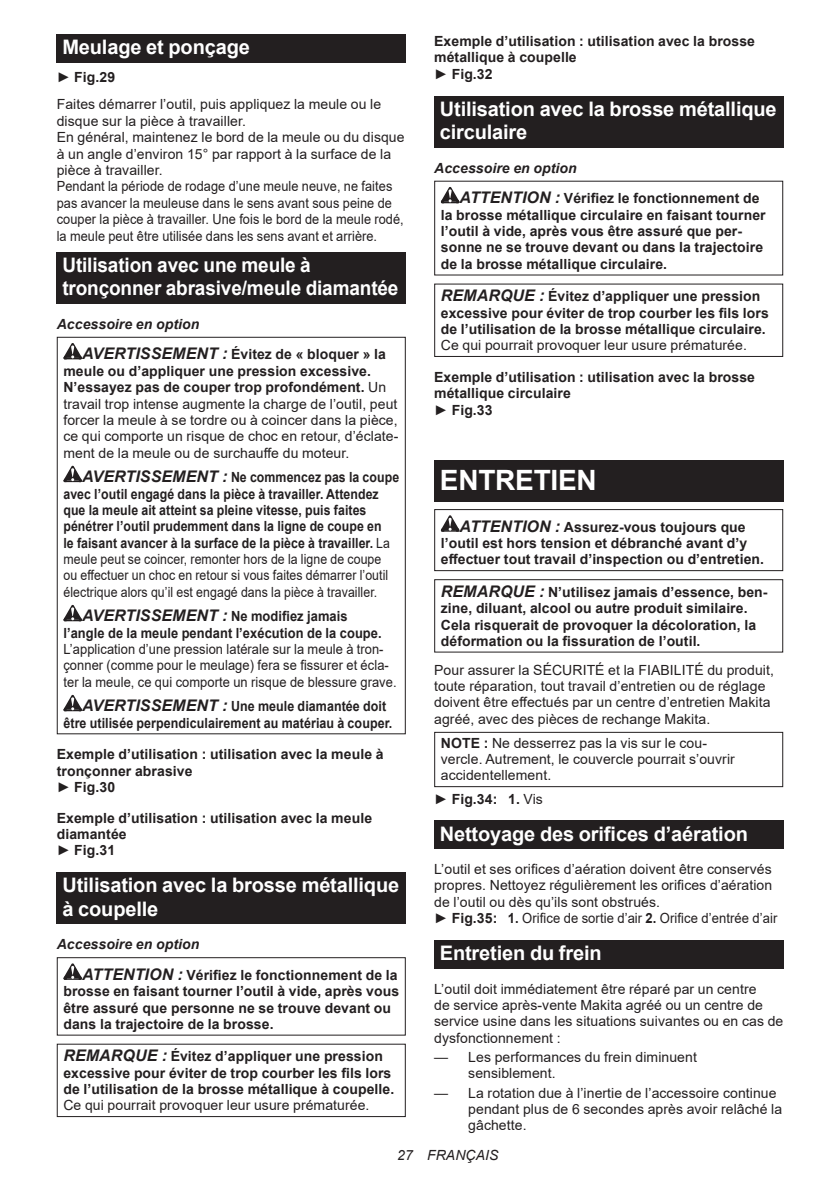
<style>
.page{position:relative;width:840px;height:1191px;background:#fff}
.page>*{position:absolute;margin:0;border:0;box-sizing:border-box;transform-origin:0 0}
.t1{font:700 28px "Arial";letter-spacing:-.01em;color:#fff}
.t2{font:700 20px/23.4px "Arial";letter-spacing:-.01em;color:#fff}
.t3{font:700 20px/23.4px "Arial";letter-spacing:-.01em;color:#fff;scale:.95 1}
.t4{font:14px/16.4px "Arial";letter-spacing:.005em;color:#231f20}
.t5{font:700 14px/16.4px "Arial";letter-spacing:.005em;color:#231f20}
.t6{font:700 14px/16.4px "Arial";letter-spacing:.005em;color:#231f20;scale:.88 1}
.t7{font:14px/16.4px "Arial";letter-spacing:.005em;color:#231f20;scale:.92 1}
.t8{font:700 14px/16.4px "Arial";letter-spacing:.005em;color:#231f20;scale:.89 1}
.t9{font:700 14px/16.4px "Arial";letter-spacing:.005em;color:#231f20;scale:.92 1}
.t10{font:italic 14px "Arial";letter-spacing:.005em;color:#231f20}
.s1{font-weight:700}
.s2{font-style:italic}
.s3{font-style:italic;font-size:16px}
.s4{font-weight:400}
</style>
<div class="page">
<div style="left:57px;top:34px;width:348px;height:29px;background:#231f20"></div>
<div style="left:57px;top:252px;width:348px;height:52px;background:#231f20"></div>
<svg style="left:63px;top:343px;width:19px;height:16px"></svg>
<svg style="left:63px;top:466px;width:19px;height:16px"></svg>
<svg style="left:63px;top:605px;width:19px;height:16px"></svg>
<svg style="left:63px;top:695px;width:19px;height:16px"></svg>
<div style="left:57px;top:337px;width:348px;height:397px;border:1px solid #231f20"></div>
<div style="left:57px;top:872px;width:348px;height:52px;background:#231f20"></div>
<svg style="left:63px;top:963px;width:19px;height:16px"></svg>
<div style="left:57px;top:957px;width:348px;height:78px;border:1px solid #231f20"></div>
<div style="left:57px;top:1043px;width:348px;height:74px;border:1px solid #231f20"></div>
<div style="left:434px;top:96px;width:348px;height:52px;background:#231f20"></div>
<svg style="left:440px;top:187px;width:19px;height:16px"></svg>
<div style="left:434px;top:283px;width:348px;height:74px;border:1px solid #231f20"></div>
<div style="left:434px;top:460px;width:348px;height:41px;background:#231f20"></div>
<svg style="left:440px;top:515px;width:19px;height:16px"></svg>
<div style="left:434px;top:509px;width:348px;height:62px;border:1px solid #231f20"></div>
<div style="left:434px;top:579px;width:348px;height:73px;border:1px solid #231f20"></div>
<div style="left:434px;top:732px;width:348px;height:55px;border:1px solid #231f20"></div>
<div style="left:434px;top:820px;width:348px;height:29px;background:#231f20"></div>
<div style="left:434px;top:940px;width:348px;height:28px;background:#231f20"></div>
<h2 class="t2" style="left:62px;top:36px;width:189px">Meulage et ponçage</h2>
<p class="t4" style="left:57px;top:63px;width:326px;line-height:27.8px">► <span class="s1">Fig.29<br></span>Faites démarrer l’outil, puis appliquez la meule ou le</p>
<p class="t4" style="left:57px;top:113px;width:349px">disque sur la pièce à travailler.<br>En général, maintenez le bord de la meule ou du disque à un angle d’environ 15° par rapport à la surface de la pièce à travailler.<br>Pendant la période de rodage d’une meule neuve, ne faites pas avancer la meuleuse dans le sens avant sous peine de couper la pièce à travailler. Une fois le bord de la meule rodé, la meule peut être utilisée dans les sens avant et arrière.</p>
<h2 class="t3" style="left:62px;top:253px;width:355px">Utilisation avec une meule à tronçonner abrasive/meule diamantée</h2>
<p class="t5" style="left:82px;top:309px;width:305px;line-height:30.6px;text-indent:-25px"><span class="s2">Accessoire en option<br></span><span class="s3">AVERTISSEMENT :</span> Évitez de « bloquer » la</p>
<p class="t4" style="left:63px;top:362px;width:336px"><span class="s1">meule ou d’appliquer une pression excessive.<br>N’essayez pas de couper trop profondément.</span> Un travail trop intense augmente la charge de l’outil, peut forcer la meule à se tordre ou à coincer dans la pièce, ce qui comporte un risque de choc en retour, d’éclate&shy;ment de la meule ou de surchauffe du moteur.</p>
<p class="t6" style="left:63px;top:469px;width:383px;text-indent:19px"><span class="s3">AVERTISSEMENT :</span> Ne commencez pas la coupe avec l’outil engagé dans la pièce à travailler. Attendez que la meule ait atteint sa pleine vitesse, puis faites pénétrer l’outil prudemment dans la ligne de coupe en<br>le faisant avancer à la surface de la pièce à travailler. <span class="s4">La meule peut se coincer, remonter hors de la ligne de coupe<br>ou effectuer un choc en retour si vous faites démarrer l’outil électrique alors qu’il est engagé dans la pièce à travailler.</span></p>
<p class="t9" style="left:63px;top:608px;width:347px;text-indent:19px"><span class="s3">AVERTISSEMENT :</span> Ne modifiez jamais l’angle de la meule pendant l’exécution de la coupe.</p>
<p class="t7" style="left:63px;top:641px;width:363px">L’application d’une pression latérale sur la meule à tron&shy;çonner (comme pour le meulage) fera se fissurer et écla&shy;ter la meule, ce qui comporte un risque de blessure grave.</p>
<p class="t8" style="left:63px;top:698px;width:371px;text-indent:19px"><span class="s3">AVERTISSEMENT :</span> Une meule diamantée doit être utilisée perpendiculairement au matériau à couper.</p>
<p class="t5" style="left:57px;top:746px;width:328px">Exemple d’utilisation : utilisation avec la meule à tronçonner abrasive<br><span class="s4">►</span> Fig.30</p>
<p class="t5" style="left:57px;top:809px;width:317px">Exemple d’utilisation : utilisation avec la meule diamantée<br><span class="s4">►</span> Fig.31</p>
<h2 class="t2" style="left:62px;top:874px;width:338px">Utilisation avec la brosse métallique à coupelle</h2>
<p class="t5" style="left:82px;top:929px;width:317px;line-height:30.6px;text-indent:-25px"><span class="s2">Accessoire en option<br></span><span class="s3">ATTENTION :</span> Vérifiez le fonctionnement de la</p>
<p class="t5" style="left:63px;top:983px;width:337px">brosse en faisant tourner l’outil à vide, après vous être assuré que personne ne se trouve devant ou dans la trajectoire de la brosse.</p>
<p class="t5" style="left:63px;top:1048px;width:332px"><span class="s3">REMARQUE :</span> Évitez d’appliquer une pression excessive pour éviter de trop courber les fils lors de l’utilisation de la brosse métallique à coupelle.</p>
<p class="t4" style="left:63px;top:1097px;width:307px">Ce qui pourrait provoquer leur usure prématurée.</p>
<p class="t5" style="left:434px;top:33px;width:322px">Exemple d’utilisation : utilisation avec la brosse métallique à coupelle<br><span class="s4">►</span> Fig.32</p>
<h2 class="t2" style="left:439px;top:97px;width:338px">Utilisation avec la brosse métallique circulaire</h2>
<p class="t5" style="left:459px;top:153px;width:301px;line-height:30.6px;text-indent:-25px"><span class="s2">Accessoire en option<br></span><span class="s3">ATTENTION :</span> Vérifiez le fonctionnement de</p>
<p class="t5" style="left:440px;top:207px;width:326px">la brosse métallique circulaire en faisant tourner l’outil à vide, après vous être assuré que per&shy;sonne ne se trouve devant ou dans la trajectoire de la brosse métallique circulaire.</p>
<p class="t5" style="left:440px;top:288px;width:329px"><span class="s3">REMARQUE :</span> Évitez d’appliquer une pression excessive pour éviter de trop courber les fils lors de l’utilisation de la brosse métallique circulaire.</p>
<p class="t4" style="left:440px;top:337px;width:307px">Ce qui pourrait provoquer leur usure prématurée.</p>
<p class="t5" style="left:434px;top:369px;width:322px">Exemple d’utilisation : utilisation avec la brosse métallique circulaire<br><span class="s4">►</span> Fig.33</p>
<h1 class="t1" style="left:439px;top:460px;width:158px">ENTRETIEN</h1>
<p class="t5" style="left:440px;top:519px;width:324px;text-indent:19px"><span class="s3">ATTENTION :</span> Assurez-vous toujours que l’outil est hors tension et débranché avant d’y effectuer tout travail d’inspection ou d’entretien.</p>
<p class="t5" style="left:440px;top:584px;width:328px"><span class="s3">REMARQUE :</span> N’utilisez jamais d’essence, ben&shy;zine, diluant, alcool ou autre produit similaire.<br>Cela risquerait de provoquer la décoloration, la déformation ou la fissuration de l’outil.</p>
<p class="t4" style="left:434px;top:661px;width:341px">Pour assurer la SÉCURITÉ et la FIABILITÉ du produit, toute réparation, tout travail d’entretien ou de réglage doivent être effectués par un centre d’entretien Makita agréé, avec des pièces de rechange Makita.</p>
<p class="t4" style="left:440px;top:734px;width:295px"><span class="s1">NOTE :</span> Ne desserrez pas la vis sur le cou&shy;vercle. Autrement, le couvercle pourrait s’ouvrir accidentellement.</p>
<p class="t5" style="left:434px;top:790px;width:110px"><span class="s4">►</span> Fig.34: 1. <span class="s4">Vis</span></p>
<h2 class="t2" style="left:439px;top:822px;width:309px">Nettoyage des orifices d’aération</h2>
<p class="t4" style="left:434px;top:860px;width:344px">L’outil et ses orifices d’aération doivent être conservés propres. Nettoyez régulièrement les orifices d’aération de l’outil ou dès qu’ils sont obstrués.<br>► <span class="s1">Fig.35: 1.</span> Orifice de sortie d’air <span class="s1">2.</span> Orifice d’entrée d’air</p>
<h2 class="t2" style="left:439px;top:941px;width:163px">Entretien du frein</h2>
<p class="t4" style="left:434px;top:980px;width:350px">L’outil doit immédiatement être réparé par un centre<br>de service après-vente Makita agréé ou un centre de service usine dans les situations suivantes ou en cas de dysfonctionnement :</p>
<p class="t4" style="left:468px;top:1048px;width:230px;text-indent:-34px">— Les performances du frein diminuent sensiblement.</p>
<p class="t4" style="left:468px;top:1084px;width:315px;text-indent:-34px">— La rotation due à l’inertie de l’accessoire continue pendant plus de 6 secondes après avoir relâché la gâchette.</p>
<p class="t10" style="left:397px;top:1146px;width:103px">27 FRANÇAIS</p>
</div>
